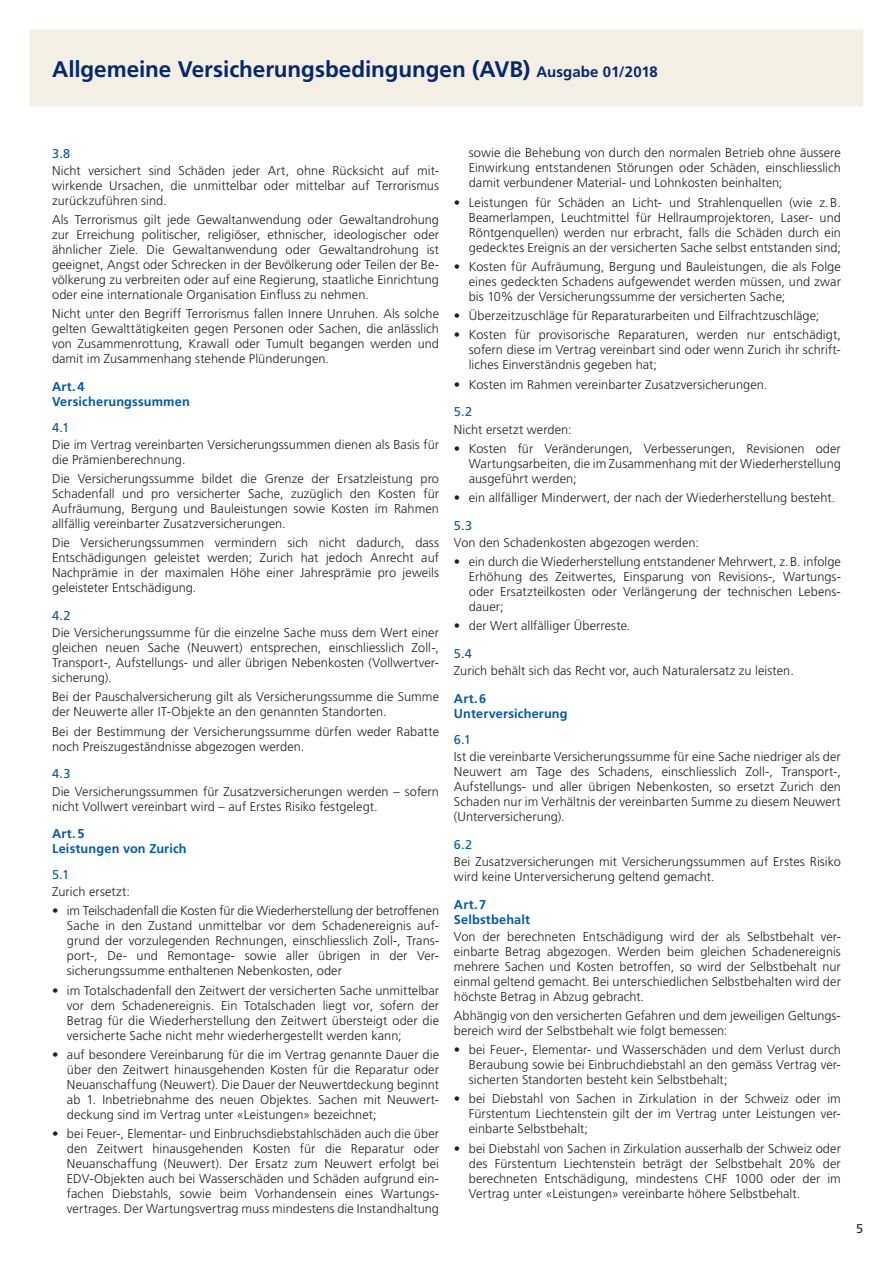
<style>
.page{position:relative;width:893px;height:1263px;background:#fff}
.page>*{position:absolute;margin:0;border:0;box-sizing:border-box;transform-origin:0 0}
.t1{font:700 22.5px "Frutiger";letter-spacing:-.005em;color:#04286b}
.t2{font:300 12.75px/15px "Frutiger";letter-spacing:.005em;color:#231f20;text-align:justify}
.t3{font:700 12.75px/15px "Frutiger";letter-spacing:.01em;color:#015aaa}
.t4{font:12.75px "Frutiger";color:#015aaa}
.t5{font:12.75px "Frutiger";color:#231f20}
.s1{font-size:15px}
</style>
<div class="page">
<div style="left:30px;top:30px;width:833px;height:76px;background:#f3efe5"></div>
<h1 class="t1" style="left:52px;top:56px;width:607px">Allgemeine Versicherungsbedingungen (AVB) <span class="s1">Ausgabe 01/2018</span></h1>
<p class="t4" style="left:52px;top:146px;width:20px">3.8</p>
<p class="t2" style="left:52px;top:163px;width:388px">Nicht versichert sind Schäden jeder Art, ohne Rücksicht auf mit&shy;wirkende Ursachen, die unmittelbar oder mittelbar auf Terrorismus zurückzuführen sind.</p>
<p class="t2" style="left:52px;top:212px;width:388px">Als Terrorismus gilt jede Gewaltanwendung oder Gewaltandrohung zur Erreichung politischer, religiöser, ethnischer, ideologischer oder ähnlicher Ziele. Die Gewaltanwendung oder Gewaltandrohung ist geeignet, Angst oder Schrecken in der Bevölkerung oder Teilen der Be&shy;völkerung zu verbreiten oder auf eine Regierung, staatliche Einrichtung oder eine internationale Organisation Einfluss zu nehmen.</p>
<p class="t2" style="left:52px;top:306px;width:388px">Nicht unter den Begriff Terrorismus fallen Innere Unruhen. Als solche gelten Gewalttätigkeiten gegen Personen oder Sachen, die anlässlich von Zusammenrottung, Krawall oder Tumult begangen werden und damit im Zusammenhang stehende Plünderungen.</p>
<p class="t3" style="left:52px;top:379px;width:139px">Art.4<br>Versicherungssummen</p>
<p class="t4" style="left:52px;top:420px;width:19px">4.1</p>
<p class="t2" style="left:52px;top:437px;width:388px">Die im Vertrag vereinbarten Versicherungssummen dienen als Basis für die Prämienberechnung.</p>
<p class="t2" style="left:52px;top:471px;width:388px">Die Versicherungssumme bildet die Grenze der Ersatzleistung pro Schadenfall und pro versicherter Sache, zuzüglich den Kosten für Aufräumung, Bergung und Bauleistungen sowie Kosten im Rahmen allfällig vereinbarter Zusatzversicherungen.</p>
<p class="t2" style="left:52px;top:535px;width:388px">Die Versicherungssummen vermindern sich nicht dadurch, dass Entschädigungen geleistet werden; Zurich hat jedoch Anrecht auf Nachprämie in der maximalen Höhe einer Jahresprämie pro jeweils geleisteter Entschädigung.</p>
<p class="t4" style="left:52px;top:608px;width:20px">4.2</p>
<p class="t2" style="left:52px;top:625px;width:388px">Die Versicherungssumme für die einzelne Sache muss dem Wert einer gleichen neuen Sache (Neuwert) entsprechen, einschliesslich Zoll-, Transport-, Aufstellungs- und aller übrigen Nebenkosten (Vollwertver&shy;sicherung).</p>
<p class="t2" style="left:52px;top:689px;width:388px">Bei der Pauschalversicherung gilt als Versicherungssumme die Summe der Neuwerte aller IT-Objekte an den genannten Standorten.</p>
<p class="t2" style="left:52px;top:724px;width:388px">Bei der Bestimmung der Versicherungssumme dürfen weder Rabatte noch Preiszugeständnisse abgezogen werden.</p>
<p class="t4" style="left:52px;top:766px;width:20px">4.3</p>
<p class="t2" style="left:52px;top:784px;width:388px">Die Versicherungssummen für Zusatzversicherungen werden – sofern nicht Vollwert vereinbart wird – auf Erstes Risiko festgelegt.</p>
<p class="t3" style="left:52px;top:826px;width:136px">Art.5<br>Leistungen von Zurich</p>
<p class="t4" style="left:52px;top:867px;width:19px">5.1</p>
<p class="t2" style="left:52px;top:884px;width:79px">Zurich ersetzt:</p>
<p class="t2" style="left:67px;top:903px;width:374px;text-indent:-15px">• im Teilschadenfall die Kosten für die Wiederherstellung der betroffenen Sache in den Zustand unmittelbar vor dem Schadenereignis auf&shy;grund der vorzulegenden Rechnungen, einschliesslich Zoll-, Trans&shy;port-, De- und Remontage- sowie aller übrigen in der Ver&shy;sicherungssumme enthaltenen Nebenkosten, oder</p>
<p class="t2" style="left:67px;top:983px;width:374px;text-indent:-15px">• im Totalschadenfall den Zeitwert der versicherten Sache unmittelbar vor dem Schadenereignis. Ein Totalschaden liegt vor, sofern der Betrag für die Wiederherstellung den Zeitwert übersteigt oder die versicherte Sache nicht mehr wiederhergestellt werden kann;</p>
<p class="t2" style="left:67px;top:1047px;width:374px;text-indent:-15px">• auf besondere Vereinbarung für die im Vertrag genannte Dauer die über den Zeitwert hinausgehenden Kosten für die Reparatur oder Neuanschaffung (Neuwert). Die Dauer der Neuwertdeckung beginnt ab 1. Inbetriebnahme des neuen Objektes. Sachen mit Neuwert&shy;deckung sind im Vertrag unter «Leistungen» bezeichnet;</p>
<p class="t2" style="left:67px;top:1126px;width:374px;text-indent:-15px">• bei Feuer-, Elementar- und Einbruchsdiebstahlschäden auch die über den Zeitwert hinausgehenden Kosten für die Reparatur oder Neuanschaffung (Neuwert). Der Ersatz zum Neuwert erfolgt bei EDV-Objekten auch bei Wasserschäden und Schäden aufgrund ein&shy;fachen Diebstahls, sowie beim Vorhandensein eines Wartungs&shy;vertrages. Der Wartungsvertrag muss mindestens die Instandhaltung</p>
<p class="t2" style="left:469px;top:146px;width:374px">sowie die Behebung von durch den normalen Betrieb ohne äussere Einwirkung entstandenen Störungen oder Schäden, einschliesslich damit verbundener Material- und Lohnkosten beinhalten;</p>
<p class="t2" style="left:469px;top:195px;width:374px;text-indent:-15px">• Leistungen für Schäden an Licht- und Strahlenquellen (wie z.B.<br>Beamerlampen, Leuchtmittel für Hellraumprojektoren, Laser- und Röntgenquellen) werden nur erbracht, falls die Schäden durch ein gedecktes Ereignis an der versicherten Sache selbst entstanden sind;</p>
<p class="t2" style="left:469px;top:259px;width:374px;text-indent:-15px">• Kosten für Aufräumung, Bergung und Bauleistungen, die als Folge eines gedeckten Schadens aufgewendet werden müssen, und zwar bis 10% der Versicherungssumme der versicherten Sache;</p>
<p class="t2" style="left:454px;top:308px;width:367px">• Überzeitzuschläge für Reparaturarbeiten und Eilfrachtzuschläge;</p>
<p class="t2" style="left:469px;top:328px;width:374px;text-indent:-15px">• Kosten für provisorische Reparaturen, werden nur entschädigt, sofern diese im Vertrag vereinbart sind oder wenn Zurich ihr schrift&shy;liches Einverständnis gegeben hat;</p>
<p class="t2" style="left:454px;top:377px;width:315px">• Kosten im Rahmen vereinbarter Zusatzversicherungen.</p>
<p class="t4" style="left:454px;top:405px;width:20px">5.2</p>
<p class="t2" style="left:454px;top:422px;width:119px">Nicht ersetzt werden:</p>
<p class="t2" style="left:469px;top:441px;width:374px;text-indent:-15px">• Kosten für Veränderungen, Verbesserungen, Revisionen oder Wartungsarbeiten, die im Zusammenhang mit der Wiederherstellung ausgeführt werden;</p>
<p class="t2" style="left:454px;top:490px;width:383px">• ein allfälliger Minderwert, der nach der Wiederherstellung besteht.</p>
<p class="t4" style="left:454px;top:518px;width:20px">5.3</p>
<p class="t2" style="left:454px;top:535px;width:246px">Von den Schadenkosten abgezogen werden:</p>
<p class="t2" style="left:469px;top:554px;width:374px;text-indent:-15px">• ein durch die Wiederherstellung entstandener Mehrwert, z.B. infolge Erhöhung des Zeitwertes, Einsparung von Revisions-, Wartungs&shy;oder Ersatzteilkosten oder Verlängerung der technischen Lebens&shy;dauer;</p>
<p class="t2" style="left:454px;top:618px;width:178px">• der Wert allfälliger Überreste.</p>
<p class="t4" style="left:454px;top:646px;width:20px">5.4</p>
<p class="t2" style="left:454px;top:663px;width:341px">Zurich behält sich das Recht vor, auch Naturalersatz zu leisten.</p>
<p class="t3" style="left:454px;top:691px;width:115px">Art.6<br>Unterversicherung</p>
<p class="t4" style="left:454px;top:732px;width:19px">6.1</p>
<p class="t2" style="left:454px;top:749px;width:388px">Ist die vereinbarte Versicherungssumme für eine Sache niedriger als der Neuwert am Tage des Schadens, einschliesslich Zoll-, Transport-, Aufstellungs- und aller übrigen Nebenkosten, so ersetzt Zurich den Schaden nur im Verhältnis der vereinbarten Summe zu diesem Neuwert (Unterversicherung).</p>
<p class="t4" style="left:454px;top:837px;width:20px">6.2</p>
<p class="t2" style="left:454px;top:854px;width:388px">Bei Zusatzversicherungen mit Versicherungssummen auf Erstes Risiko wird keine Unterversicherung geltend gemacht.</p>
<p class="t3" style="left:454px;top:896px;width:78px">Art.7<br>Selbstbehalt</p>
<p class="t2" style="left:454px;top:929px;width:388px">Von der berechneten Entschädigung wird der als Selbstbehalt ver&shy;einbarte Betrag abgezogen. Werden beim gleichen Schadenereignis mehrere Sachen und Kosten betroffen, so wird der Selbstbehalt nur einmal geltend gemacht. Bei unterschiedlichen Selbstbehalten wird der höchste Betrag in Abzug gebracht.</p>
<p class="t2" style="left:454px;top:1008px;width:388px">Abhängig von den versicherten Gefahren und dem jeweiligen Geltungs&shy;bereich wird der Selbstbehalt wie folgt bemessen:</p>
<p class="t2" style="left:469px;top:1042px;width:374px;text-indent:-15px">• bei Feuer-, Elementar- und Wasserschäden und dem Verlust durch Beraubung sowie bei Einbruchdiebstahl an den gemäss Vertrag ver&shy;sicherten Standorten besteht kein Selbstbehalt;</p>
<p class="t2" style="left:469px;top:1091px;width:374px;text-indent:-15px">• bei Diebstahl von Sachen in Zirkulation in der Schweiz oder im Fürstentum Liechtenstein gilt der im Vertrag unter Leistungen ver&shy;einbarte Selbstbehalt;</p>
<p class="t2" style="left:469px;top:1141px;width:374px;text-indent:-15px">• bei Diebstahl von Sachen in Zirkulation ausserhalb der Schweiz oder des Fürstentum Liechtenstein beträgt der Selbstbehalt 20% der berechneten Entschädigung, mindestens CHF 1000 oder der im Vertrag unter «Leistungen» vereinbarte höhere Selbstbehalt.</p>
<p class="t5" style="left:856px;top:1221px;width:9px">5</p>
</div>
